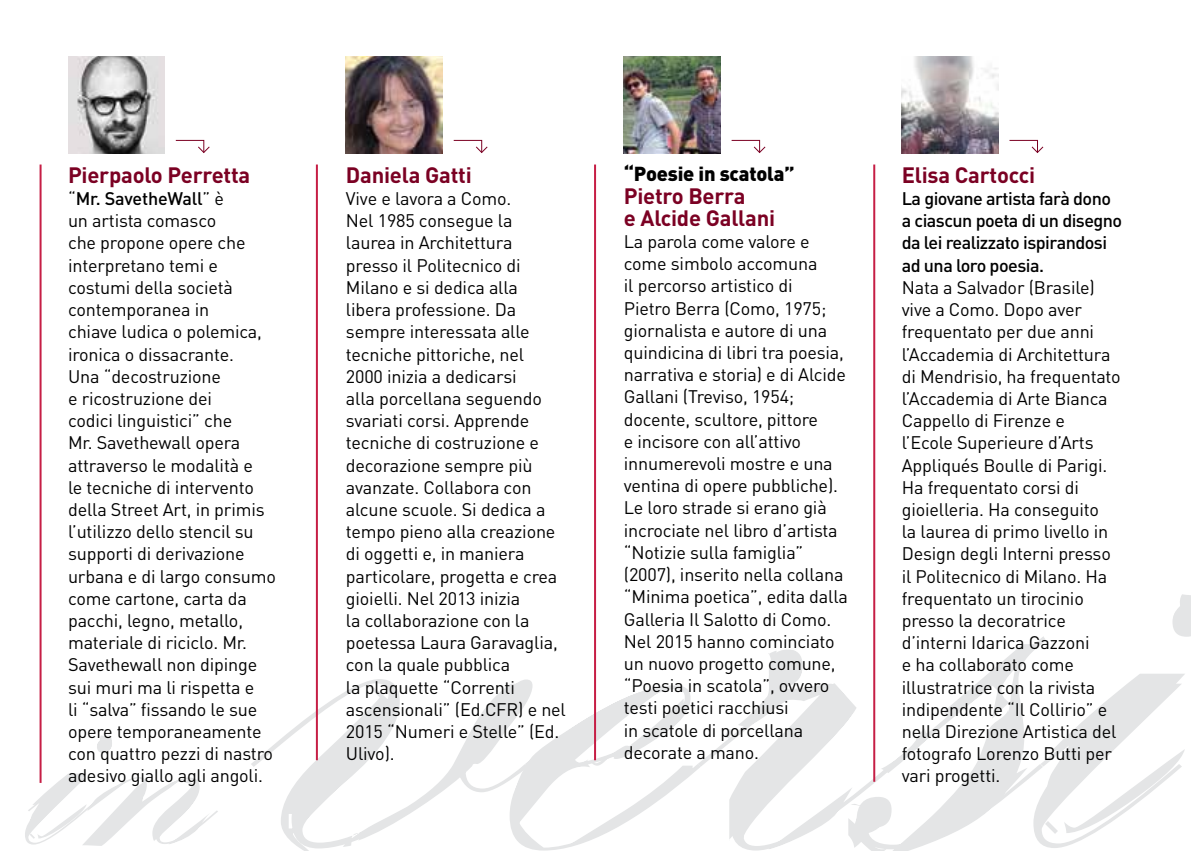
<style>
.page{position:relative;width:1191px;height:851px;background:#fff}
.page>*{position:absolute;margin:0;border:0;box-sizing:border-box;transform-origin:0 0}
.t1{font:700 22px/22.2px "DIN";letter-spacing:-.01em;color:#7b0123}
.t2{font:900 20px "DIN";letter-spacing:-.01em;color:#000}
.t3{font:18px/22.2px "DIN";letter-spacing:-.01em;color:#000}
.t4{font:500 18px/22.2px "DIN";letter-spacing:-.03em;color:#000}
.s1{font-weight:500}
</style>
<div class="page">
<svg style="left:251px;top:679px;width:258px;height:171px"></svg>
<svg style="left:509px;top:649px;width:339px;height:201px"></svg>
<svg style="left:848px;top:636px;width:198px;height:214px"></svg>
<svg style="left:1033px;top:673px;width:152px;height:174px"></svg>
<svg style="left:1172px;top:594px;width:19px;height:42px"></svg>
<svg style="left:25px;top:735px;width:193px;height:110px"></svg>
<hr style="left:40px;top:164px;width:2px;height:618px;background:#c61e45">
<hr style="left:316px;top:164px;width:2px;height:596px;background:#c61e45">
<hr style="left:594px;top:164px;width:2px;height:596px;background:#c61e45">
<svg style="left:175px;top:139px;width:35px;height:14px"></svg>
<img style="left:68px;top:57px;width:96px;height:96px">
<svg style="left:453px;top:139px;width:35px;height:14px"></svg>
<img style="left:346px;top:57px;width:96px;height:96px">
<svg style="left:1009px;top:139px;width:35px;height:14px"></svg>
<img style="left:901px;top:57px;width:97px;height:96px">
<svg style="left:731px;top:139px;width:35px;height:14px"></svg>
<img style="left:624px;top:57px;width:96px;height:96px">
<hr style="left:873px;top:164px;width:2px;height:617px;background:#c61e45">
<p class="t1" style="left:68px;top:163px;width:184px">Pierpaolo Perretta</p>
<p class="t3" style="left:68px;top:187px;width:209px">“<span class="s1">Mr. SavetheWall</span>” è<br>un artista comasco<br>che propone opere che interpretano temi e costumi della società contemporanea in<br>chiave ludica o polemica, ironica o dissacrante.<br>Una “decostruzione<br>e ricostruzione dei<br>codici linguistici” che<br>Mr. Savethewall opera attraverso le modalità e<br>le tecniche di intervento della Street Art, in primis l’utilizzo dello stencil su supporti di derivazione urbana e di largo consumo come cartone, carta da pacchi, legno, metallo, materiale di riciclo. Mr.<br>Savethewall non dipinge sui muri ma li rispetta e<br>li “salva” fissando le sue opere temporaneamente con quattro pezzi di nastro adesivo giallo agli angoli.</p>
<p class="t1" style="left:346px;top:163px;width:127px">Daniela Gatti</p>
<p class="t3" style="left:346px;top:187px;width:221px">Vive e lavora a Como.<br>Nel 1985 consegue la laurea in Architettura presso il Politecnico di<br>Milano e si dedica alla libera professione. Da sempre interessata alle tecniche pittoriche, nel<br>2000 inizia a dedicarsi<br>alla porcellana seguendo svariati corsi. Apprende tecniche di costruzione e decorazione sempre più avanzate. Collabora con alcune scuole. Si dedica a tempo pieno alla creazione di oggetti e, in maniera particolare, progetta e crea gioielli. Nel 2013 inizia<br>la collaborazione con la poetessa Laura Garavaglia, con la quale pubblica<br>la plaquette “Correnti ascensionali” (Ed.CFR) e nel<br>2015 “Numeri e Stelle” (Ed.<br>Ulivo).</p>
<p class="t2" style="left:624px;top:161px;width:172px">“Poesie in scatola”</p>
<p class="t1" style="left:624px;top:183px;width:153px">Pietro Berra<br>e Alcide Gallani</p>
<p class="t3" style="left:624px;top:230px;width:226px">La parola come valore e come simbolo accomuna<br>il percorso artistico di<br>Pietro Berra (Como, 1975; giornalista e autore di una quindicina di libri tra poesia, narrativa e storia) e di Alcide<br>Gallani (Treviso, 1954; docente, scultore, pittore<br>e incisore con all’attivo innumerevoli mostre e una ventina di opere pubbliche).<br>Le loro strade si erano già incrociate nel libro d’artista “Notizie sulla famiglia” (2007), inserito nella collana “Minima poetica”, edita dalla<br>Galleria Il Salotto di Como.<br>Nel 2015 hanno cominciato un nuovo progetto comune, “Poesia in scatola”, ovvero testi poetici racchiusi<br>in scatole di porcellana decorate a mano.</p>
<p class="t1" style="left:901px;top:163px;width:135px">Elisa Cartocci</p>
<p class="t4" style="left:901px;top:187px;width:222px">La giovane artista farà dono a ciascun poeta di un disegno da lei realizzato ispirandosi ad una loro poesia.</p>
<p class="t3" style="left:901px;top:276px;width:220px">Nata a Salvador (Brasile) vive a Como. Dopo aver frequentato per due anni l’Accademia di Architettura di Mendrisio, ha frequentato l’Accademia di Arte Bianca<br>Cappello di Firenze e<br>l’Ecole Superieure d’Arts<br>Appliqués Boulle di Parigi.<br>Ha frequentato corsi di gioielleria. Ha conseguito<br>la laurea di primo livello in<br>Design degli Interni presso il Politecnico di Milano. Ha frequentato un tirocinio presso la decoratrice d’interni Idarica Gazzoni<br>e ha collaborato come illustratrice con la rivista indipendente “Il Collirio” e nella Direzione Artistica del fotografo Lorenzo Butti per vari progetti.</p>
</div>
